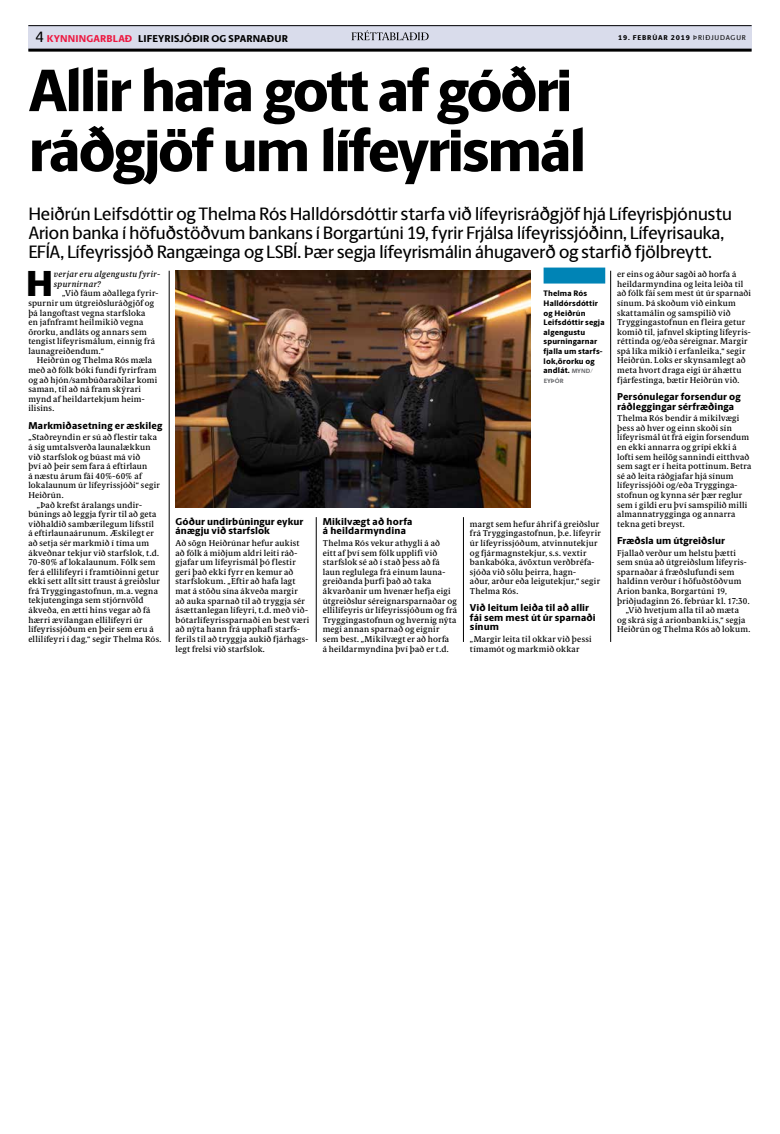
<style>
.page{position:relative;width:780px;height:1134px;background:#fff}
.page>*{position:absolute;margin:0;border:0;box-sizing:border-box;transform-origin:0 0}
.t1{font:800 60px/60px "Berlingske Sans";letter-spacing:-.04em;color:#000}
.t2{font:900 36.3px "Berlingske Sans";color:#000}
.t3{font:500 18px/19.2px "Berlingske Sans";letter-spacing:-.03em;color:#000}
.t4{font:800 10px/9.6px "Berlingske Sans";letter-spacing:.015em;color:#000}
.t5{font:800 10px "Berlingske Sans";color:#ed1941}
.t6{font:500 8.5px/9.6px "Berlingske Serif Tx";letter-spacing:.025em;color:#000}
.t7{font:italic 500 8.5px/9.6px "Berlingske Serif Tx";letter-spacing:.035em;color:#000}
.t8{font:800 8px/9.6px "Berlingske Sans";letter-spacing:.015em;color:#000}
.t9{font:500 7px "Berlingske Sans";letter-spacing:.125em;color:#000}
.t10{font:800 7px "Berlingske Sans";color:#000}
.t11{font:800 6.2px "Berlingske Sans";letter-spacing:.01em;color:#6d6e71}
.s1{font-weight:500;font-size:15px;color:#000}
.s2{color:#ed1941}
.s3{font-weight:800}
.s4{font-size:6.2px;color:#6d6e71}
</style>
<div class="page">
<img style="left:175px;top:271px;width:356px;height:236px">
<hr style="left:169px;top:271px;width:1px;height:371px;background:#000">
<hr style="left:610px;top:271px;width:1px;height:371px;background:#000">
<hr style="left:463px;top:517px;width:1px;height:125px;background:#000">
<hr style="left:316px;top:517px;width:1px;height:125px;background:#000">
<div style="left:543px;top:268px;width:62px;height:16px;background:#0084b6"></div>
<div style="left:28px;top:26px;width:723px;height:25px;background:#d9dceb"></div>
<hr style="left:28px;top:25px;width:723px;height:1px;background:#000">
<hr style="left:28px;top:49px;width:723px;height:3px;background:#000">
<svg style="left:351px;top:30px;width:77px;height:10px"></svg>
<p class="t5" style="left:36px;top:31px;width:27px"><span class="s1">4</span> KYNN</p>
<p class="t4" style="left:76px;top:33px;width:124px"><span class="s2">INGARBLAÐ</span> Lifeyrisjóðir</p>
<p class="t4" style="left:211px;top:33px;width:30px">og spar</p>
<p class="t4" style="left:253px;top:33px;width:34px">naður</p>
<p class="t10" style="left:618px;top:32px;width:21px">19. febr</p>
<p class="t9" style="left:652px;top:32px;width:95px"><span class="s3">úar 2019</span> ÞRIÐJUDAGUR</p>
<h1 class="t1" style="left:28px;top:60px;width:559px">Allir hafa gott af góðri ráðgjöf um lífeyrismál</h1>
<p class="t3" style="left:28px;top:203px;width:705px">Heiðrún Leifsdóttir og Thelma Rós Halldórsdóttir starfa við lífeyrisráðgjöf hjá Lífeyrisþjónustu<br>Arion banka í höfuðstöðvum bankans í Borgartúni 19, fyrir Frjálsa lífeyrissjóðinn, Lífeyrisauka,<br>EFÍA, Lífeyrissjóð Rangæinga og LSBÍ. Þær segja lífeyrismálin áhugaverð og starfið fjölbreytt.</p>
<p class="t8" style="left:543px;top:289px;width:62px">Thelma Rós<br>Halldórsdóttir og Heiðrún<br>Leifsdóttir segja algengustu spurningarnar fjalla um starfs&shy;lok,örorku og andlát. <span class="s4">Mynd/</span></p>
<p class="t11" style="left:543px;top:376px;width:20px">Eyþór</p>
<p class="t6" style="left:617px;top:269px;width:135px">er eins og áður sagði að horfa á heildarmyndina og leita leiða til að fólk fái sem mest út úr sparnaði sínum. Þá skoðum við einkum skattamálin og samspilið við<br>Tryggingastofnun en fleira getur komið til, jafnvel skipting lífeyris&shy;réttinda og/eða séreignar. Margir spá líka mikið í erfanleika,“ segir<br>Heiðrún. Loks er skynsamlegt að meta hvort draga eigi úr áhættu fjárfestinga, bætir Heiðrún við.</p>
<p class="t4" style="left:617px;top:391px;width:125px">Persónulegar forsendur og ráðleggingar sérfræðinga</p>
<p class="t6" style="left:617px;top:413px;width:136px">Thelma Rós bendir á mikilvægi þess að hver og einn skoði sín lífeyrismál út frá eigin forsendum en ekki annarra og grípi ekki á lofti sem heilög sannindi eitthvað sem sagt er í heita pottinum. Betra sé að leita ráðgjafar hjá sínum lífeyrissjóði og/eða Trygginga&shy;stofnun og kynna sér þær reglur sem í gildi eru því samspilið milli almannatrygginga og annarra tekna geti breyst.</p>
<p class="t4" style="left:617px;top:535px;width:109px">Fræðsla um útgreiðslur</p>
<p class="t6" style="left:617px;top:548px;width:120px">Fjallað verður um helstu þætti</p>
<p class="t6" style="left:617px;top:557px;width:131px">sem snúa að útgreiðslum lífeyris-</p>
<p class="t6" style="left:617px;top:567px;width:119px">sparnaðar á fræðslufundi sem</p>
<p class="t6" style="left:617px;top:577px;width:126px">haldinn verður í höfuðstöðvum</p>
<p class="t6" style="left:617px;top:586px;width:111px">Arion banka, Borgartúni 19,</p>
<p class="t6" style="left:617px;top:596px;width:134px">þriðjudaginn 26. febrúar kl. 17:30.</p>
<p class="t6" style="left:625px;top:605px;width:115px">„Við hvetjum alla til að mæta</p>
<p class="t6" style="left:617px;top:615px;width:130px">og skrá sig á arionbanki.is,“ segja</p>
<p class="t6" style="left:617px;top:625px;width:135px">Heiðrún og Thelma Rós að lokum.</p>
<h2 class="t2" style="left:26px;top:256px;width:29px">H</h2>
<p class="t7" style="left:54px;top:269px;width:108px">verjar eru algengustu fyrir&shy;spurnirnar?</p>
<p class="t6" style="left:28px;top:289px;width:131px;text-indent:34px">„Við fáum aðallega fyrir&shy;spurnir um útgreiðsluráðgjöf og þá langoftast vegna starfsloka<br>en jafnframt heilmikið vegna örorku, andláts og annars sem tengist lífeyrismálum, einnig frá launagreiðendum.“</p>
<p class="t6" style="left:28px;top:356px;width:130px;text-indent:8px">Heiðrún og Thelma Rós mæla með að fólk bóki fundi fyrirfram og að hjón/sambúðaraðilar komi saman, til að ná fram skýrari mynd af heildartekjum heim&shy;ilisins.</p>
<p class="t4" style="left:28px;top:420px;width:135px">Markmiðasetning er æskileg</p>
<p class="t6" style="left:28px;top:433px;width:130px">„Staðreyndin er sú að flestir taka</p>
<p class="t6" style="left:28px;top:442px;width:124px">á sig umtalsverða launalækkun</p>
<p class="t6" style="left:28px;top:452px;width:113px">við starfslok og búast má við</p>
<p class="t6" style="left:28px;top:461px;width:121px">því að þeir sem fara á eftirlaun</p>
<p class="t6" style="left:28px;top:471px;width:115px">á næstu árum fái 40%-60% af</p>
<p class="t6" style="left:28px;top:481px;width:133px">lokalaunum úr lífeyrissjóði“ segir</p>
<p class="t6" style="left:28px;top:490px;width:37px">Heiðrún.</p>
<p class="t6" style="left:37px;top:500px;width:107px">„Það krefst áralangs undir-</p>
<p class="t6" style="left:28px;top:509px;width:130px">búnings að leggja fyrir til að geta</p>
<p class="t6" style="left:28px;top:519px;width:127px">viðhaldið sambærilegum lífsstíl</p>
<p class="t6" style="left:28px;top:529px;width:127px">á eftirlaunaárunum. Æskilegt er</p>
<p class="t6" style="left:28px;top:538px;width:122px">að setja sér markmið í tíma um</p>
<p class="t6" style="left:28px;top:548px;width:132px">ákveðnar tekjur við starfslok, t.d.</p>
<p class="t6" style="left:28px;top:557px;width:129px">70-80% af lokalaunum. Fólk sem</p>
<p class="t6" style="left:28px;top:567px;width:132px">fer á ellilífeyri í framtíðinni getur</p>
<p class="t6" style="left:28px;top:576px;width:133px">ekki sett allt sitt traust á greiðslur</p>
<p class="t6" style="left:28px;top:586px;width:131px">frá Tryggingastofnun, m.a. vegna</p>
<p class="t6" style="left:28px;top:596px;width:117px">tekjutenginga sem stjórnvöld</p>
<p class="t6" style="left:28px;top:605px;width:123px">ákveða, en ætti hins vegar að fá</p>
<p class="t6" style="left:28px;top:615px;width:116px">hærri ævilangan ellilífeyri úr</p>
<p class="t6" style="left:28px;top:624px;width:127px">lífeyrissjóðum en þeir sem eru á</p>
<p class="t6" style="left:28px;top:634px;width:134px">ellilífeyri í dag,“ segir Thelma Rós.</p>
<p class="t4" style="left:175px;top:516px;width:129px">Góður undirbúningur eykur ánægju við starfslok</p>
<p class="t6" style="left:175px;top:538px;width:135px">Að sögn Heiðrúnar hefur aukist að fólk á miðjum aldri leiti ráð&shy;gjafar um lífeyrismál þó flestir geri það ekki fyrr en kemur að starfslokum. „Eftir að hafa lagt mat á stöðu sína ákveða margir<br>að auka sparnað til að tryggja sér ásættanlegan lífeyri, t.d. með við&shy;bótarlífeyrissparnaði en best væri að nýta hann frá upphafi starfs&shy;ferils til að tryggja aukið fjárhags&shy;legt frelsi við starfslok.</p>
<p class="t4" style="left:323px;top:516px;width:91px">Mikilvægt að horfa á heildarmyndina</p>
<p class="t6" style="left:323px;top:538px;width:136px">Thelma Rós vekur athygli á að<br>eitt af því sem fólk upplifi við starfslok sé að í stað þess að fá laun reglulega frá einum launa&shy;greiðanda þurfi það að taka ákvarðanir um hvenær hefja eigi útgreiðslur séreignarsparnaðar og ellilífeyris úr lífeyrissjóðum og frá<br>Tryggingastofnun og hvernig nýta megi annan sparnað og eignir sem best. „Mikilvægt er að horfa<br>á heildarmyndina því það er t.d.</p>
<p class="t6" style="left:470px;top:519px;width:132px">margt sem hefur áhrif á greiðslur frá Tryggingastofnun, þ.e. lífeyrir úr lífeyrissjóðum, atvinnutekjur og fjármagnstekjur, s.s. vextir bankabóka, ávöxtun verðbréfa&shy;sjóða við sölu þeirra, hagn-<br>aður, arður eða leigutekjur,“ segir<br>Thelma Rós.</p>
<p class="t4" style="left:470px;top:603px;width:127px">Við leitum leiða til að allir fái sem mest út úr sparnaði sínum</p>
<p class="t6" style="left:470px;top:634px;width:123px">„Margir leita til okkar við þessi tímamót og markmið okkar</p>
</div>
